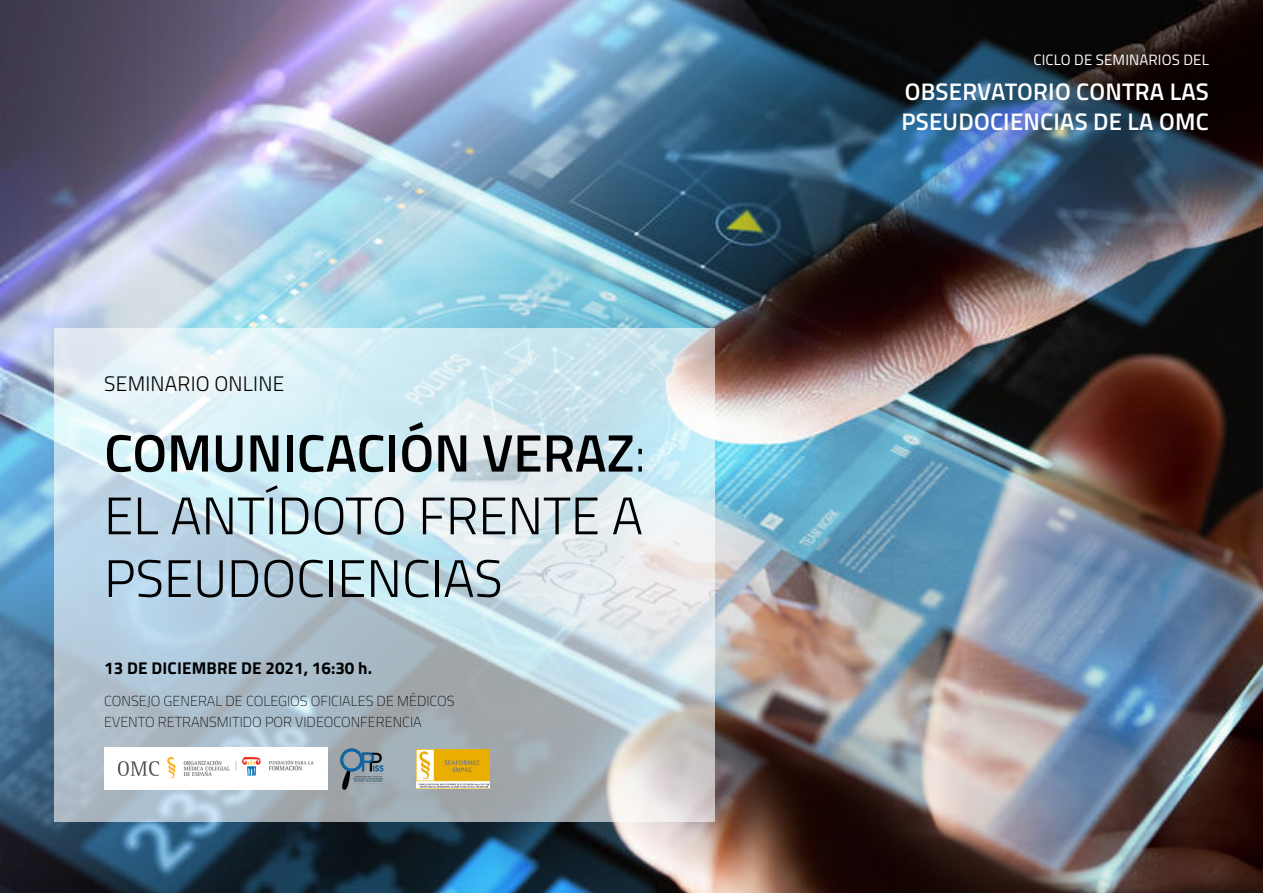
<style>
.page{position:relative;width:1263px;height:893px;background:#fff}
.page>*{position:absolute;margin:0;border:0;box-sizing:border-box;transform-origin:0 0}
.t1{font:300 52.8px/62.7px "Titillium";color:#000;text-align:justify}
.t2{font:600 52.8px "Titillium";color:#000}
.t3{font:600 24px/30px "Titillium";letter-spacing:.01em;color:#fff}
.t4{font:300 21px "Titillium";letter-spacing:.01em;color:#000}
.t5{font:700 17.1px "Titillium";letter-spacing:.01em;color:#000}
.t6{font:15px "Titillium";letter-spacing:.01em;color:#fff}
.t7{font:100 14.4px/21px "Titillium";color:#000}
.s1{font-weight:600}
</style>
<div class="page">
<img style="left:0;top:0;width:1263px;height:893px">
<svg style="left:54px;top:328px;width:660px;height:494px;background:#c6d8e0"></svg>
<img style="left:416px;top:750px;width:74px;height:38px">
<img style="left:104px;top:748px;width:224px;height:42px">
<img style="left:340px;top:748px;width:45px;height:42px">
<h3 class="t4" style="left:104px;top:368px;width:182px">SEMINARIO ONLINE</h3>
<h1 class="t2" style="left:400px;top:413px;width:115px">ÓN VERA</h1>
<h1 class="t2" style="left:104px;top:413px;width:135px">COMUNICACI</h1>
<h1 class="t1" style="left:104px;top:419px;width:543px;text-indent:502px"><span class="s1">Z</span>:<br>EL ANTÍDOTO FRENTE A PSEUDOCIENCIAS</h1>
<p class="t5" style="left:104px;top:655px;width:269px">13 DE DICIEMBRE DE 2021, 16:30 h.</p>
<p class="t7" style="left:104px;top:689px;width:352px">CONSEJO GENERAL DE COLEGIOS OFICIALES DE MÉDICOS<br>EVENTO RETRANSMITIDO POR VIDEOCONFERENCIA</p>
<p class="t6" style="left:1033px;top:49px;width:177px">CICLO DE SEMINARIOS DEL</p>
<h2 class="t3" style="left:901px;top:76px;width:309px">OBSERVATORIO CONTRA LAS<br>PSEUDOCIENCIAS DE LA OMC</h2>
</div>
